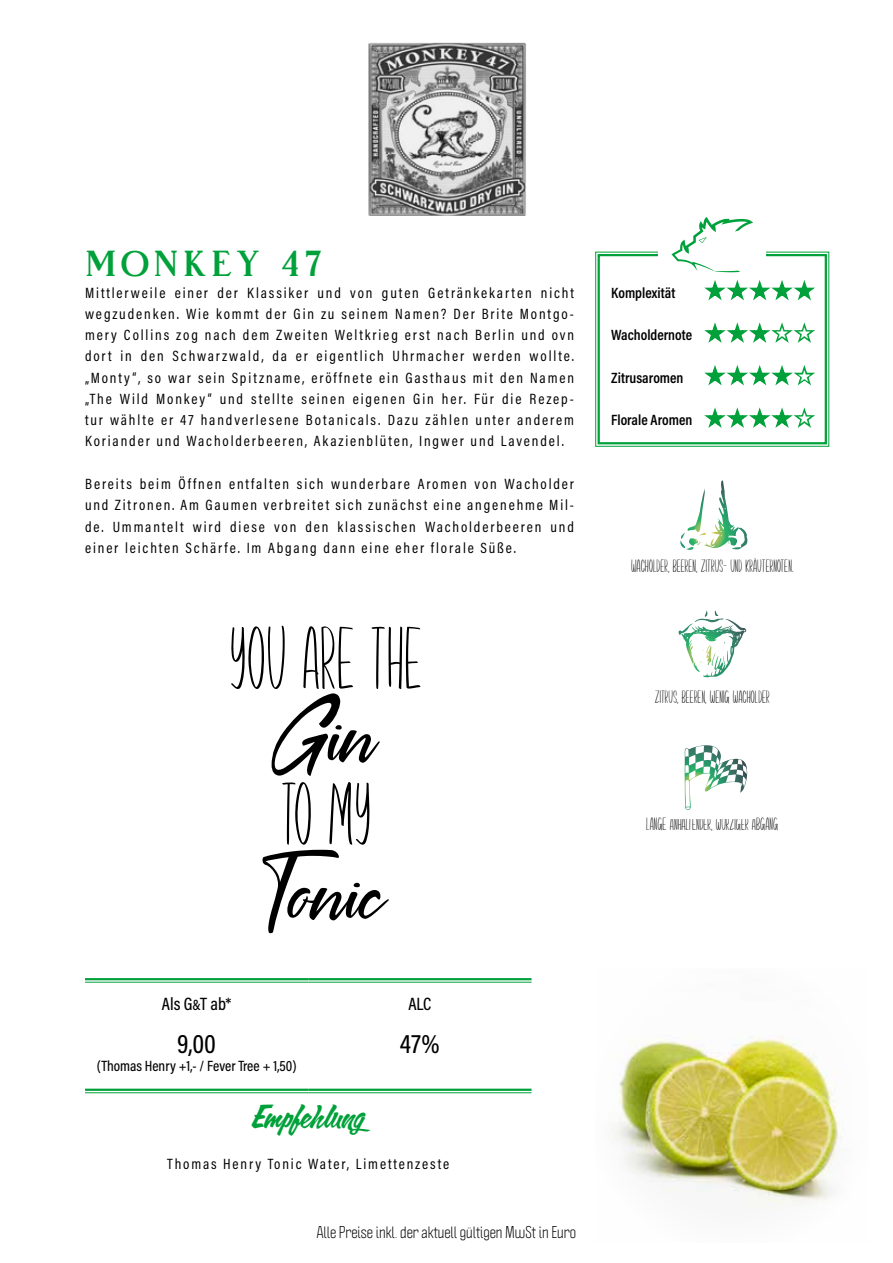
<style>
.page{position:relative;width:893px;height:1263px;background:#fff}
.page>*{position:absolute;margin:0;border:0;box-sizing:border-box;transform-origin:0 0}
.t1{font:110.85px "Coral Pen";color:#000}
.t2{font:89.85px "Precious Way";color:#000;scale:.9 1}
.t3{font:36px "Vendeur";letter-spacing:.1em;color:#00a13a}
.t4{font:30px "Calgary Script OT";color:#00a13a}
.t5{font:500 27px "Acumin Pro Cond";color:#000}
.t6{font:18px "Precious Way";color:#000}
.t7{font:500 18px "Acumin Pro Cond";color:#000}
.t8{font:15px/21.3px "Acumin Pro Cond";letter-spacing:.125em;color:#000;text-align:justify}
.t9{font:600 15px "Acumin Pro Cond";color:#000}
.t10{font:condensed 15px "Politica";color:#000}
.t11{font:500 15px "Acumin Pro Cond";color:#000}
.s1{font-size:15px}
</style>
<div class="page">
<img style="left:368px;top:42px;width:158px;height:174px">
<svg style="left:680px;top:480px;width:68px;height:70px"></svg>
<svg style="left:684px;top:745px;width:64px;height:65px"></svg>
<svg style="left:678px;top:610px;width:69px;height:68px"></svg>
<svg style="left:595px;top:251px;width:235px;height:196px"></svg>
<div style="left:598px;top:254px;width:229px;height:190px;border:2px solid #00a13a"></div>
<div style="left:658px;top:235px;width:108px;height:32px;background:#fff"></div>
<div style="left:667px;top:217px;width:90px;height:55px;background:#fff"></div>
<svg style="left:671px;top:217px;width:82px;height:55px"></svg>
<hr style="left:85px;top:978px;width:223px;height:4px;background:#b1e1c2">
<hr style="left:308px;top:978px;width:223px;height:4px;background:#b2e2c3">
<hr style="left:85px;top:1089px;width:223px;height:2px;background:#00a13b">
<hr style="left:85px;top:1092px;width:223px;height:1px;background:#00a13b">
<hr style="left:308px;top:1089px;width:223px;height:2px;background:#00a13b">
<hr style="left:308px;top:1092px;width:223px;height:1px;background:#00a13b">
<hr style="left:85px;top:978px;width:223px;height:2px;background:#00a13b">
<hr style="left:85px;top:982px;width:223px;height:1px;background:#00a13b">
<hr style="left:308px;top:978px;width:223px;height:2px;background:#00a13b">
<hr style="left:308px;top:982px;width:223px;height:1px;background:#00a13b">
<img style="left:611px;top:1036px;width:233px;height:173px">
<svg style="left:709px;top:284px;width:12px;height:12px"></svg>
<svg style="left:731px;top:284px;width:12px;height:12px"></svg>
<svg style="left:753px;top:284px;width:13px;height:12px"></svg>
<svg style="left:776px;top:284px;width:12px;height:12px"></svg>
<svg style="left:798px;top:284px;width:12px;height:12px"></svg>
<svg style="left:709px;top:327px;width:12px;height:12px"></svg>
<svg style="left:731px;top:327px;width:12px;height:12px"></svg>
<svg style="left:753px;top:327px;width:13px;height:12px"></svg>
<svg style="left:776px;top:327px;width:12px;height:12px"></svg>
<svg style="left:798px;top:327px;width:12px;height:12px"></svg>
<svg style="left:709px;top:369px;width:12px;height:12px"></svg>
<svg style="left:731px;top:369px;width:12px;height:12px"></svg>
<svg style="left:753px;top:369px;width:13px;height:12px"></svg>
<svg style="left:776px;top:369px;width:12px;height:12px"></svg>
<svg style="left:798px;top:369px;width:12px;height:12px"></svg>
<svg style="left:709px;top:412px;width:12px;height:12px"></svg>
<svg style="left:731px;top:412px;width:12px;height:12px"></svg>
<svg style="left:753px;top:412px;width:13px;height:12px"></svg>
<svg style="left:776px;top:412px;width:12px;height:12px"></svg>
<svg style="left:798px;top:412px;width:12px;height:12px"></svg>
<h3 class="t3" style="left:85px;top:245px;width:239px">MONKEY 47</h3>
<p class="t8" style="left:85px;top:282px;width:491px">Mittlerweile einer der Klassiker und von guten Getränkekarten nicht wegzudenken. Wie kommt der Gin zu seinem Namen? Der Brite Montgo&shy;mery Collins zog nach dem Zweiten Weltkrieg erst nach Berlin und ovn dort in den Schwarzwald, da er eigentlich Uhrmacher werden wollte. „Monty“, so war sein Spitzname, eröffnete ein Gasthaus mit den Namen „The Wild Monkey“ und stellte seinen eigenen Gin her. Für die Rezep&shy;tur wählte er 47 handverlesene Botanicals. Dazu zählen unter anderem Koriander und Wacholderbeeren, Akazienblüten, Ingwer und Lavendel.</p>
<p class="t8" style="left:85px;top:473px;width:491px">Bereits beim Öffnen entfalten sich wunderbare Aromen von Wacholder und Zitronen. Am Gaumen verbreitet sich zunächst eine angenehme Mil&shy;de. Ummantelt wird diese von den klassischen Wacholderbeeren und einer leichten Schärfe. Im Abgang dann eine eher florale Süße.</p>
<h2 class="t2" style="left:229px;top:614px;width:216px">YOU ARE THE</h2>
<h1 class="t1" style="left:272px;top:670px;width:107px">Gin</h1>
<h2 class="t2" style="left:280px;top:769px;width:103px">TO MY</h2>
<h1 class="t1" style="left:263px;top:828px;width:125px">Tonic</h1>
<p class="t7" style="left:162px;top:992px;width:71px">Als G<span class="s1">&amp;</span>T ab*</p>
<p class="t7" style="left:408px;top:992px;width:25px">ALC</p>
<h3 class="t5" style="left:177px;top:1026px;width:40px">9,00</h3>
<p class="t11" style="left:97px;top:1056px;width:201px">(Thomas Henry +1,- / Fever Tree + 1,50)</p>
<h3 class="t5" style="left:400px;top:1026px;width:41px">47%</h3>
<h3 class="t4" style="left:252px;top:1097px;width:114px">Empfehlung</h3>
<p class="t8" style="left:167px;top:1153px;width:283px">Thomas Henry Tonic Water, Limettenzeste</p>
<p class="t10" style="left:317px;top:1221px;width:261px">Alle Preise inkl. der aktuell gültigen MwSt in Euro</p>
<p class="t9" style="left:611px;top:283px;width:65px">Komplexität</p>
<p class="t9" style="left:611px;top:325px;width:82px">Wacholdernote</p>
<p class="t9" style="left:611px;top:368px;width:74px">Zitrusaromen</p>
<p class="t9" style="left:611px;top:410px;width:83px">Florale Aromen</p>
<p class="t6" style="left:631px;top:557px;width:164px">WACHOLDER, BEEREN, ZITRUS- UND KRÄUTERNOTEN.</p>
<p class="t6" style="left:655px;top:687px;width:117px">ZITRUS, BEEREN, WENIG WACHOLDER</p>
<p class="t6" style="left:646px;top:815px;width:133px">LANGE ANHALTENDER, WÜRZIGER ABGANG</p>
</div>
